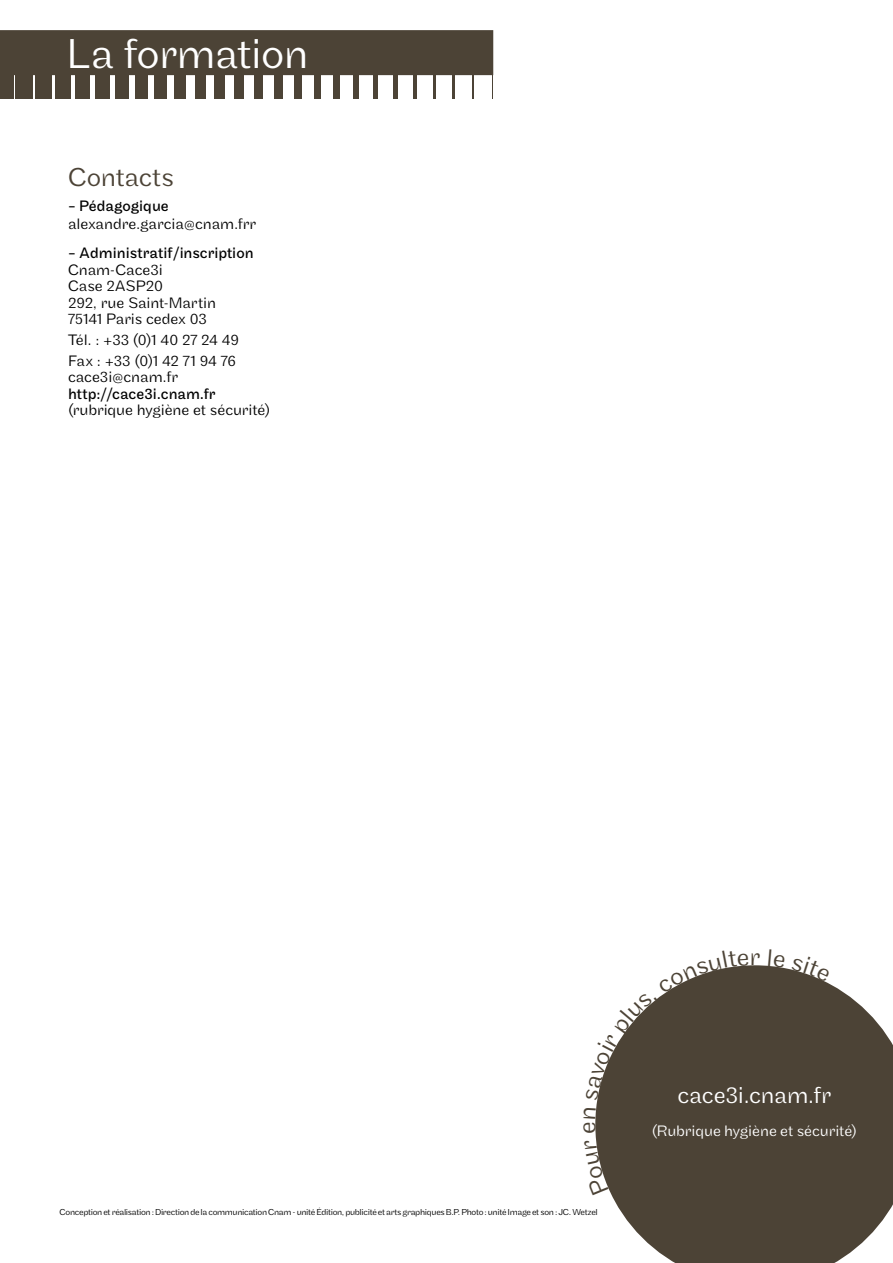
<style>
.page{position:relative;width:893px;height:1263px;background:#fff}
.page>*{position:absolute;margin:0;border:0;box-sizing:border-box;transform-origin:0 0}
.t1{font:300 43.5px "Maple";letter-spacing:-.015em;color:#fff}
.t2{font:300 27px "Maple";letter-spacing:-.015em;color:#4c4336}
.t3{font:300 24px "Maple";letter-spacing:-.01em;color:#fff}
.t4{font:300 15.75px/16.5px "Maple";letter-spacing:-.005em;color:#000}
.t5{font:15.75px "Maple";color:#000}
.t6{font:300 15.75px "Maple";letter-spacing:-.005em;color:#fff}
.t7{font:300 9px "Maple";letter-spacing:-.035em;color:#000}
</style>
<div class="page">
<div style="left:0;top:68px;width:14px;height:31px;background:#4c4336"></div>
<div style="left:16px;top:68px;width:17px;height:31px;background:#4c4336"></div>
<div style="left:36px;top:68px;width:16px;height:31px;background:#4c4336"></div>
<div style="left:56px;top:68px;width:15px;height:31px;background:#4c4336"></div>
<div style="left:75px;top:68px;width:15px;height:31px;background:#4c4336"></div>
<div style="left:95px;top:68px;width:15px;height:31px;background:#4c4336"></div>
<div style="left:115px;top:68px;width:14px;height:31px;background:#4c4336"></div>
<div style="left:135px;top:68px;width:13px;height:31px;background:#4c4336"></div>
<div style="left:155px;top:68px;width:12px;height:31px;background:#4c4336"></div>
<div style="left:175px;top:68px;width:11px;height:31px;background:#4c4336"></div>
<div style="left:195px;top:68px;width:10px;height:31px;background:#4c4336"></div>
<div style="left:214px;top:68px;width:11px;height:31px;background:#4c4336"></div>
<div style="left:234px;top:68px;width:10px;height:31px;background:#4c4336"></div>
<div style="left:254px;top:68px;width:9px;height:31px;background:#4c4336"></div>
<div style="left:274px;top:68px;width:8px;height:31px;background:#4c4336"></div>
<div style="left:294px;top:68px;width:7px;height:31px;background:#4c4336"></div>
<div style="left:314px;top:68px;width:7px;height:31px;background:#4c4336"></div>
<div style="left:334px;top:68px;width:6px;height:31px;background:#4c4336"></div>
<div style="left:353px;top:68px;width:6px;height:31px;background:#4c4336"></div>
<div style="left:373px;top:68px;width:5px;height:31px;background:#4c4336"></div>
<hr style="left:393px;top:68px;width:4px;height:31px;background:#4c4336">
<hr style="left:413px;top:68px;width:3px;height:31px;background:#4c4336">
<hr style="left:433px;top:68px;width:3px;height:31px;background:#4c4336">
<hr style="left:453px;top:68px;width:2px;height:31px;background:#4c4336">
<hr style="left:473px;top:68px;width:1px;height:31px;background:#4c4336">
<hr style="left:492px;top:68px;width:1px;height:31px;background:#4c4336">
<div style="left:0;top:30px;width:493px;height:45px;background:#4c4336"></div>
<svg style="left:595px;top:965px;width:298px;height:298px;background:#5f574b"></svg>
<svg style="left:595px;top:1140px;width:14px;height:55px"></svg>
<svg style="left:595px;top:1108px;width:1px;height:25px"></svg>
<svg style="left:595px;top:965px;width:165px;height:135px"></svg>
<svg style="left:768px;top:965px;width:17px;height:3px"></svg>
<svg style="left:791px;top:965px;width:39px;height:17px"></svg>
<h1 class="t1" style="left:67px;top:29px;width:243px">La formation</h1>
<h2 class="t2" style="left:68px;top:162px;width:107px">Contacts</h2>
<p class="t5" style="left:68px;top:197px;width:102px">- Pédagogique</p>
<p class="t4" style="left:68px;top:216px;width:190px">alexandre.garcia@cnam.frr</p>
<p class="t5" style="left:68px;top:244px;width:187px">- Administratif/inscription</p>
<p class="t4" style="left:68px;top:261px;width:149px">Cnam-Cace3i<br>Case 2ASP20<br>292, rue Saint-Martin<br>75141 Paris cedex 03</p>
<p class="t4" style="left:68px;top:330px;width:172px;line-height:20.7px">Tél. : +33 (0)1 40 27 24 49<br>Fax : +33 (0)1 42 71 94 76</p>
<p class="t4" style="left:68px;top:369px;width:112px">cace3i@cnam.fr</p>
<p class="t5" style="left:68px;top:385px;width:149px">http://cace3i.cnam.fr</p>
<p class="t4" style="left:68px;top:402px;width:204px">(rubrique hygiène et sécurité)</p>
<p class="t7" style="left:60px;top:1207px;width:540px">Conception et réalisation : Direction de la communication Cnam - unité édition, publicité et arts graphiques B.P. Photo : unité Image et son : JC. Wetzel</p>
<h3 class="t3" style="left:677px;top:1081px;width:155px">cace3i.cnam.fr</h3>
<p class="t6" style="left:652px;top:1121px;width:207px">(Rubrique hygiène et sécurité)</p>
</div>
